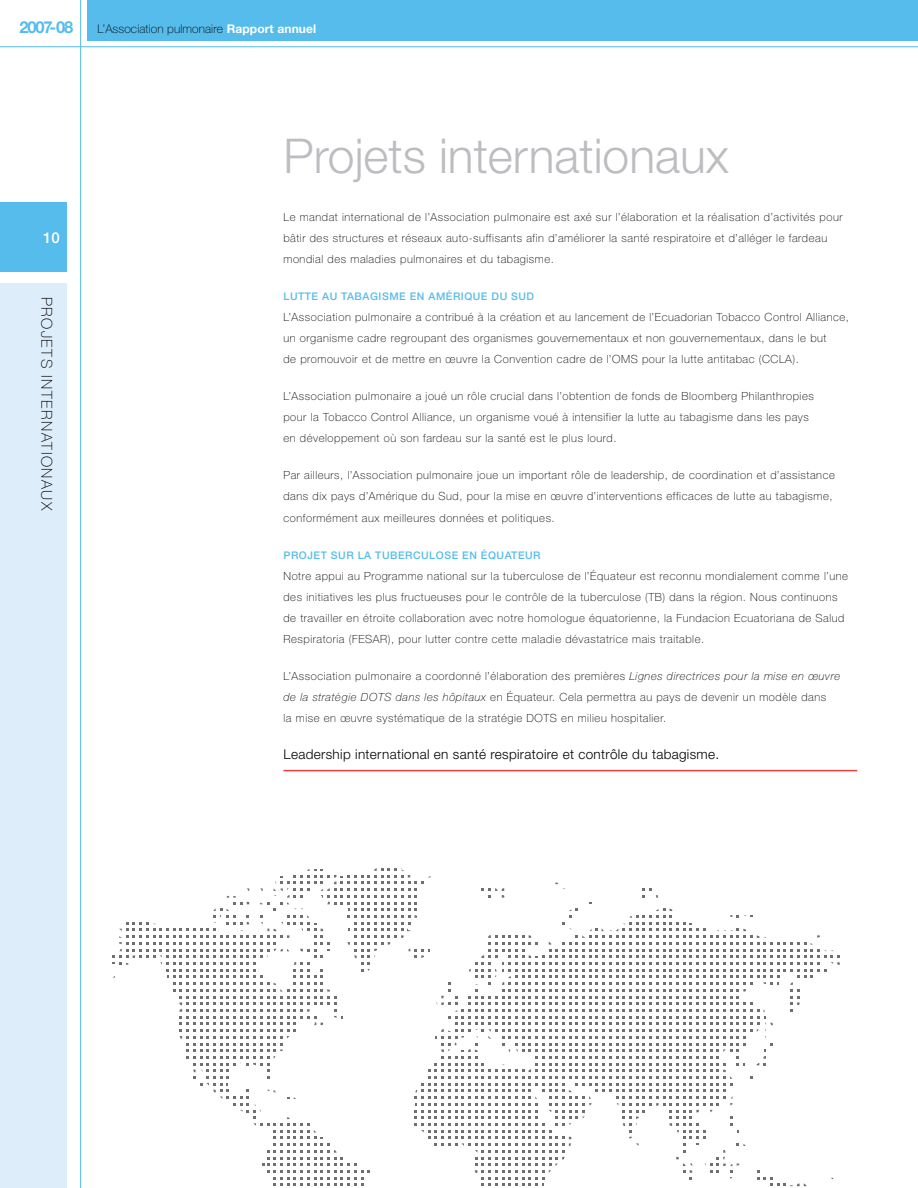
<style>
.page{position:relative;width:918px;height:1188px;background:#fff}
.page>*{position:absolute;margin:0;border:0;box-sizing:border-box;transform-origin:0 0}
.t1{font:300 48px "Helvetica Neue";color:#bcbdc0}
.t2{font:700 16.5px "Helvetica Neue";letter-spacing:-.07em;color:#55bceb}
.t3{font:100 15px "Helvetica Neue";color:#000}
.t4{font:500 15px "Helvetica Neue";color:#fff}
.t5{font:300 13.5px "Helvetica Neue";letter-spacing:.025em;color:#000}
.t6{font:100 12px "Helvetica Neue";letter-spacing:.01em;color:#000}
.t7{font:100 11.25px/21px "Helvetica Neue";letter-spacing:.05em;color:#000}
.t8{font:500 10.5px "Helvetica Neue";letter-spacing:.05em;color:#55bceb}
.s1{font-weight:700;color:#fff}
.s2{font-style:italic}
</style>
<div class="page">
<svg style="left:112px;top:868px;width:728px;height:318px"></svg>
<hr style="left:284px;top:770px;width:573px;height:1px;background:#ef3e42">
<div style="left:87px;top:0;width:831px;height:40px;background:#55bceb"></div>
<div style="left:0;top:202px;width:67px;height:70px;background:#55bceb"></div>
<hr style="left:80px;top:0;width:1px;height:1188px;background:#55bceb">
<hr style="left:0;top:46px;width:918px;height:1px;background:#55bceb">
<div style="left:0;top:283px;width:67px;height:905px;background:#ddedfa"></div>
<h2 class="t2" style="left:19px;top:17px;width:55px">2007-08</h2>
<p class="t6" style="left:98px;top:22px;width:220px">L’Association pulmonaire <span class="s1">Rapport annuel</span></p>
<h3 class="t4" style="left:43px;top:229px;width:18px">10</h3>
<h3 class="t3" style="left:55px;top:297px;width:216px;rotate:90deg">Projets internationaux</h3>
<h1 class="t1" style="left:284px;top:126px;width:447px">Projets internationaux</h1>
<p class="t7" style="left:284px;top:206px;width:561px">Le mandat international de l’Association pulmonaire est axé sur l’élaboration et la réalisation d’activités pour bâtir des structures et réseaux auto-suffisants afin d’améliorer la santé respiratoire et d’alléger le fardeau mondial des maladies pulmonaires et du tabagisme.</p>
<p class="t8" style="left:284px;top:290px;width:252px">LUTTE AU TABAGISME EN AMÉRIQUE DU SUD</p>
<p class="t7" style="left:284px;top:307px;width:567px">L’Association pulmonaire a contribué à la création et au lancement de l’Ecuadorian Tobacco Control Alliance, un organisme cadre regroupant des organismes gouvernementaux et non gouvernementaux, dans le but<br>de promouvoir et de mettre en œuvre la Convention cadre de l’OMS pour la lutte antitabac (CCLA).</p>
<p class="t7" style="left:284px;top:386px;width:532px">L’Association pulmonaire a joué un rôle crucial dans l’obtention de fonds de Bloomberg Philanthropies pour la Tobacco Control Alliance, un organisme voué à intensifier la lutte au tabagisme dans les pays en développement où son fardeau sur la santé est le plus lourd.</p>
<p class="t7" style="left:284px;top:465px;width:553px">Par ailleurs, l’Association pulmonaire joue un important rôle de leadership, de coordination et d’assistance dans dix pays d’Amérique du Sud, pour la mise en œuvre d’interventions efficaces de lutte au tabagisme, conformément aux meilleures données et politiques.</p>
<p class="t8" style="left:284px;top:549px;width:259px">PROJET SUR LA TUBERCULOSE EN ÉQUATEUR</p>
<p class="t7" style="left:284px;top:565px;width:566px">Notre appui au Programme national sur la tuberculose de l’Équateur est reconnu mondialement comme l’une des initiatives les plus fructueuses pour le contrôle de la tuberculose (TB) dans la région. Nous continuons de travailler en étroite collaboration avec notre homologue équatorienne, la Fundacion Ecuatoriana de Salud Respiratoria (FESAR), pour lutter contre cette maladie dévastatrice mais traitable.</p>
<p class="t7" style="left:284px;top:665px;width:558px">L’Association pulmonaire a coordonné l’élaboration des premières <span class="s2">Lignes directrices pour la mise en œuvre de la stratégie DOTS dans les hôpitaux</span> en Équateur. Cela permettra au pays de devenir un modèle dans<br>la mise en œuvre systématique de la stratégie DOTS en milieu hospitalier.</p>
<p class="t5" style="left:284px;top:746px;width:437px">Leadership international en santé respiratoire et contrôle du tabagisme.</p>
</div>
